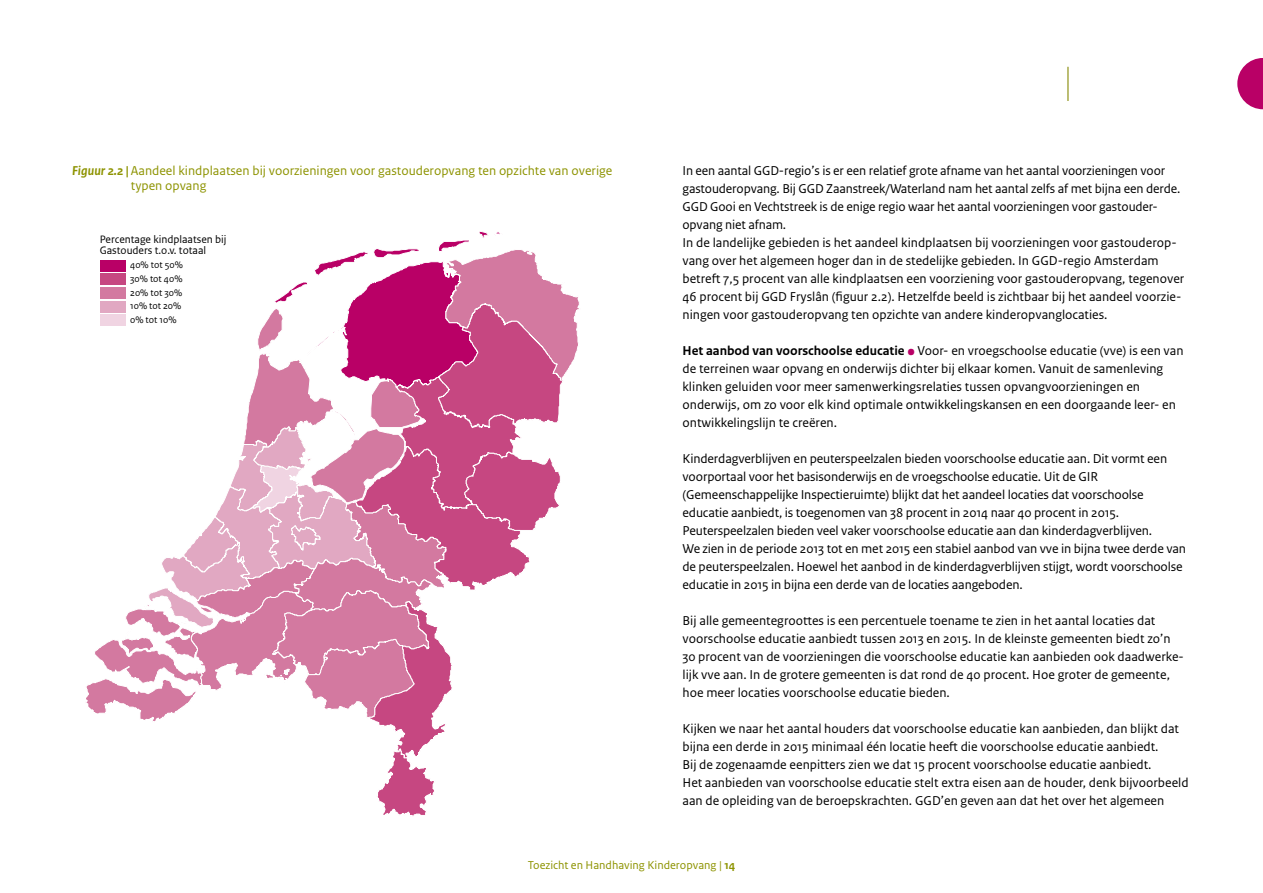
<style>
.page{position:relative;width:1263px;height:893px;background:#fff}
.page>*{position:absolute;margin:0;border:0;box-sizing:border-box;transform-origin:0 0}
._10_RO_Broodtekst{font:13.5px/18px "Rijksoverheid Sans Text";color:#000}
.t1{font:13.5px/15px "Rijksoverheid Sans Text";color:#8d9300}
.t2{font:12px "Rijksoverheid Sans Text";color:#8d9300}
.t3{font:11.25px/11.2px "Rijksoverheid Sans Text TT";color:#000}
.t4{font:9.9px/13.8px "Rijksoverheid Sans Text TT";color:#000}
.s1{font-weight:700;font-style:italic}
.s2{font-weight:700}
.s3{font-weight:700;font-size:27px;color:#b90066}
</style>
<div class="page">
<svg style="left:86px;top:231px;width:493px;height:585px"></svg>
<div style="left:100px;top:260px;width:26px;height:12px;background:#b90066"></div>
<div style="left:100px;top:274px;width:26px;height:11px;background:#c64781"></div>
<div style="left:100px;top:287px;width:26px;height:12px;background:#d379a0"></div>
<div style="left:100px;top:301px;width:26px;height:11px;background:#e1a8c2"></div>
<div style="left:100px;top:314px;width:26px;height:12px;background:#f0d4e2"></div>
<svg style="left:1237px;top:58px;width:26px;height:51px"></svg>
<hr style="left:1067px;top:67px;width:2px;height:34px;background:#b9bb6e">
<p class="t1" style="left:131px;top:164px;width:483px;text-indent:-59px"><span class="s1">Figuur 2.2 |</span> Aandeel kindplaatsen bij voorzieningen voor gastouderopvang ten opzichte van overige typen opvang</p>
<p class="t3" style="left:100px;top:234px;width:128px">Percentage kindplaatsen bij<br>Gastouders t.o.v. totaal</p>
<p class="t4" style="left:130px;top:258px;width:54px">40% tot 50%<br>30% tot 40%<br>20% tot 30%<br>10% tot 20%<br>0% tot 10%</p>
<p class="_10_RO_Broodtekst" style="left:682px;top:162px;width:499px">In een aantal GGD-regio’s is er een relatief grote afname van het aantal voorzieningen voor gastouderopvang. Bij GGD Zaanstreek/Waterland nam het aantal zelfs af met bijna een derde.<br>GGD Gooi en Vechtstreek is de enige regio waar het aantal voorzieningen voor gastouder&shy;opvang niet afnam.</p>
<p class="_10_RO_Broodtekst" style="left:682px;top:234px;width:503px">In de landelijke gebieden is het aandeel kindplaatsen bij voorzieningen voor gastouderop&shy;vang over het algemeen hoger dan in de stedelijke gebieden. In GGD-regio Amsterdam betreft 7,5 procent van alle kindplaatsen een voorziening voor gastouderopvang, tegenover 46 procent bij GGD Fryslân (figuur 2.2). Hetzelfde beeld is zichtbaar bij het aandeel voorzie&shy;ningen voor gastouderopvang ten opzichte van andere kinderopvanglocaties.</p>
<p class="_10_RO_Broodtekst" style="left:682px;top:342px;width:503px"><span class="s2">Het aanbod van voorschoolse educatie</span> <span class="s3">•</span> Voor- en vroegschoolse educatie (vve) is een van de terreinen waar opvang en onderwijs dichter bij elkaar komen. Vanuit de samenleving klinken geluiden voor meer samenwerkingsrelaties tussen opvangvoorzieningen en onderwijs, om zo voor elk kind optimale ontwikkelingskansen en een doorgaande leer- en ontwikkelingslijn te creëren.</p>
<p class="_10_RO_Broodtekst" style="left:682px;top:450px;width:486px">Kinderdagverblijven en peuterspeelzalen bieden voorschoolse educatie aan. Dit vormt een voorportaal voor het basisonderwijs en de vroegschoolse educatie. Uit de GIR (Gemeenschappelijke Inspectieruimte) blijkt dat het aandeel locaties dat voorschoolse educatie aanbiedt, is toegenomen van 38 procent in 2014 naar 40 procent in 2015.</p>
<p class="_10_RO_Broodtekst" style="left:682px;top:522px;width:505px">Peuterspeelzalen bieden veel vaker voorschoolse educatie aan dan kinderdagverblijven.<br>We zien in de periode 2013 tot en met 2015 een stabiel aanbod van vve in bijna twee derde van de peuterspeelzalen. Hoewel het aanbod in de kinderdagverblijven stijgt, wordt voorschoolse educatie in 2015 in bijna een derde van de locaties aangeboden.</p>
<p class="_10_RO_Broodtekst" style="left:682px;top:612px;width:503px">Bij alle gemeentegroottes is een percentuele toename te zien in het aantal locaties dat voorschoolse educatie aanbiedt tussen 2013 en 2015. In de kleinste gemeenten biedt zo’n 30 procent van de voorzieningen die voorschoolse educatie kan aanbieden ook daadwerke&shy;lijk vve aan. In de grotere gemeenten is dat rond de 40 procent. Hoe groter de gemeente, hoe meer locaties voorschoolse educatie bieden.</p>
<p class="_10_RO_Broodtekst" style="left:682px;top:720px;width:508px">Kijken we naar het aantal houders dat voorschoolse educatie kan aanbieden, dan blijkt dat bijna een derde in 2015 minimaal één locatie heeft die voorschoolse educatie aanbiedt.<br>Bij de zogenaamde eenpitters zien we dat 15 procent voorschoolse educatie aanbiedt.<br>Het aanbieden van voorschoolse educatie stelt extra eisen aan de houder, denk bijvoorbeeld aan de opleiding van de beroepskrachten. GGD’en geven aan dat het over het algemeen</p>
<p class="t2" style="left:528px;top:858px;width:209px">Toezicht en Handhaving Kinderopvang | <span class="s2">14</span></p>
</div>
